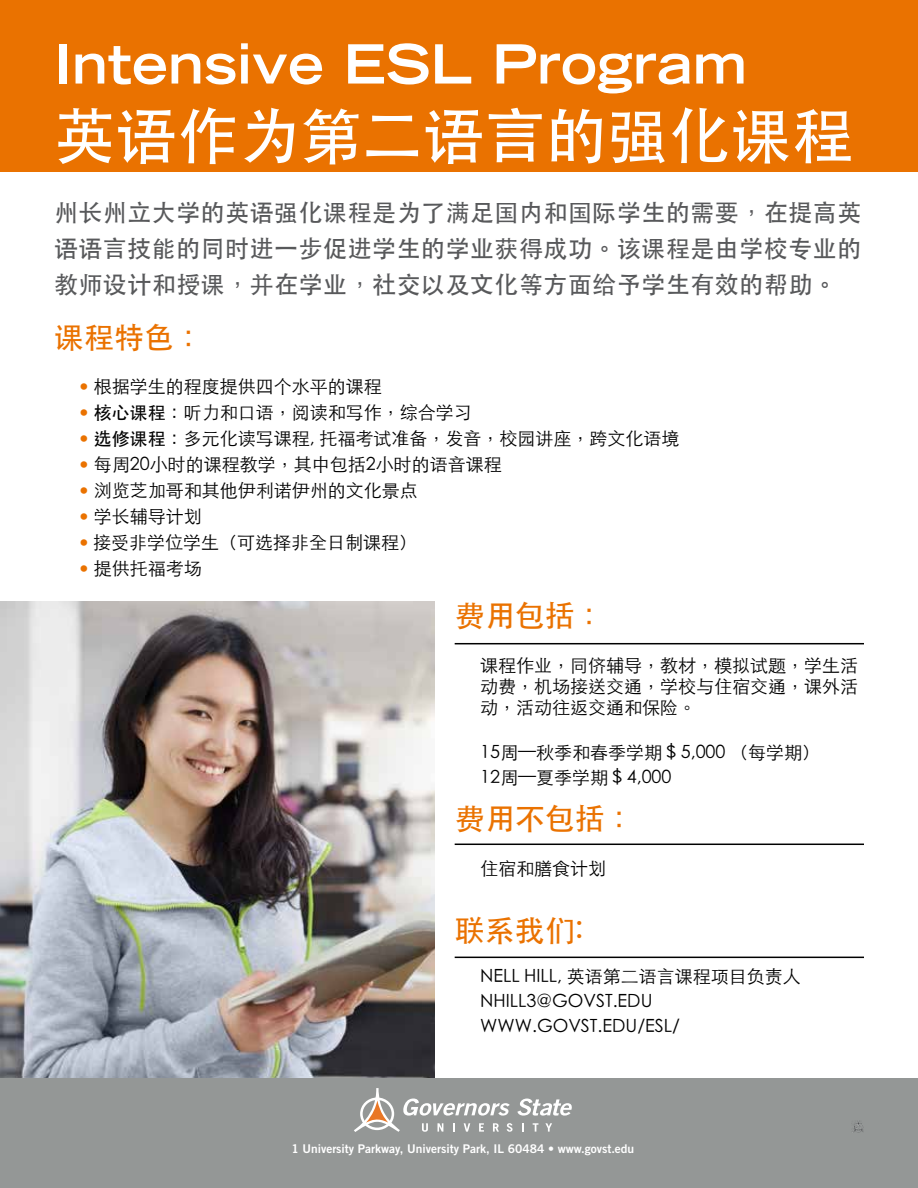
<style>
.page{position:relative;width:918px;height:1188px;background:#fff}
.page>*{position:absolute;margin:0;border:0;box-sizing:border-box;transform-origin:0 0}
.t1{font:500 61.5px "ST Heiti TC";color:#fff}
.t2{font:700 expanded 54px "Trade Gothic LT Std";color:#fff}
.t3{font:500 30px "ST Heiti TC";color:#ea7200}
.t4{font:500 24px/36px "ST Heiti TC";letter-spacing:.02em;color:#58595b;text-align:justify}
.t5{font:300 18px/24.6px "ST Heiti TC";color:#000}
.t6{font:12px "Trade Gothic LT Std Bd 2";color:#fff}
.s1{font-family:"Trade Gothic LT Std";font-weight:400;color:#ea7200}
.s2{font-weight:500}
</style>
<div class="page">
<img style="left:0;top:602px;width:435px;height:476px">
<div style="left:0;top:0;width:918px;height:172px;background:#ea7200"></div>
<div style="left:0;top:1078px;width:918px;height:110px;background:#949796"></div>
<svg style="left:354px;top:1088px;width:218px;height:44px"></svg>
<svg style="left:853px;top:1121px;width:11px;height:11px"></svg>
<hr style="left:455px;top:643px;width:409px;height:1px;background:#000">
<hr style="left:455px;top:844px;width:409px;height:1px;background:#000">
<hr style="left:455px;top:957px;width:409px;height:1px;background:#000">
<h2 class="t2" style="left:54px;top:29px;width:694px">Intensive ESL Program</h2>
<h1 class="t1" style="left:54px;top:101px;width:801px">英语作为第二语言的强化课程</h1>
<h3 class="t4" style="left:54px;top:193px;width:809px">州长州立大学的英语强化课程是为了满足国内和国际学生的需要，在提高英语语言技能的同时进一步促进学生的学业获得成功。该课程是由学校专业的教师设计和授课，并在学业，社交以及文化等方面给予学生有效的帮助。</h3>
<h3 class="t3" style="left:54px;top:321px;width:151px">课程特色：</h3>
<p class="t5" style="left:80px;top:372px;width:304px"><span class="s1">•</span> 根据学生的程度提供四个水平的课程</p>
<p class="t5" style="left:80px;top:398px;width:394px"><span class="s1">•</span> <span class="s2">核心课程：</span>听力和口语，阅读和写作，综合学习</p>
<p class="t5" style="left:80px;top:424px;width:601px"><span class="s1">•</span> <span class="s2">选修课程：</span>多元化读写课程, 托福考试准备，发音，校园讲座，跨文化语境</p>
<p class="t5" style="left:80px;top:450px;width:424px"><span class="s1">•</span> 每周20小时的课程教学，其中包括2小时的语音课程</p>
<p class="t5" style="left:80px;top:477px;width:340px"><span class="s1">•</span> 浏览芝加哥和其他伊利诺伊州的文化景点</p>
<p class="t5" style="left:80px;top:503px;width:124px"><span class="s1">•</span> 学长辅导计划</p>
<p class="t5" style="left:80px;top:529px;width:339px"><span class="s1">•</span> 接受非学位学生（可选择非全日制课程）</p>
<p class="t5" style="left:80px;top:555px;width:124px"><span class="s1">•</span> 提供托福考场</p>
<h3 class="t3" style="left:455px;top:599px;width:151px">费用包括：</h3>
<p class="t5" style="left:480px;top:653px;width:379px;line-height:21px;text-align:justify">课程作业，同侪辅导，教材，模拟试题，学生活动费，机场接送交通，学校与住宿交通，课外活动，活动往返交通和保险。</p>
<p class="t5" style="left:480px;top:738px;width:341px">15周—秋季和春季学期 $ 5,000 （每学期）<br>12周—夏季学期 $ 4,000</p>
<h3 class="t3" style="left:455px;top:802px;width:181px">费用不包括：</h3>
<p class="t5" style="left:480px;top:854px;width:127px">住宿和膳食计划</p>
<h3 class="t3" style="left:455px;top:914px;width:130px">联系我们:</h3>
<p class="t5" style="left:480px;top:963px;width:322px">NELL HILL, 英语第二语言课程项目负责人<br>NH ILL3@GOVST.EDU<br>WWW.GOVST.EDU/ESL/</p>
<p class="t6" style="left:291px;top:1141px;width:344px">1 University Parkway, University Park, IL 60484 • www.govst.edu</p>
</div>
